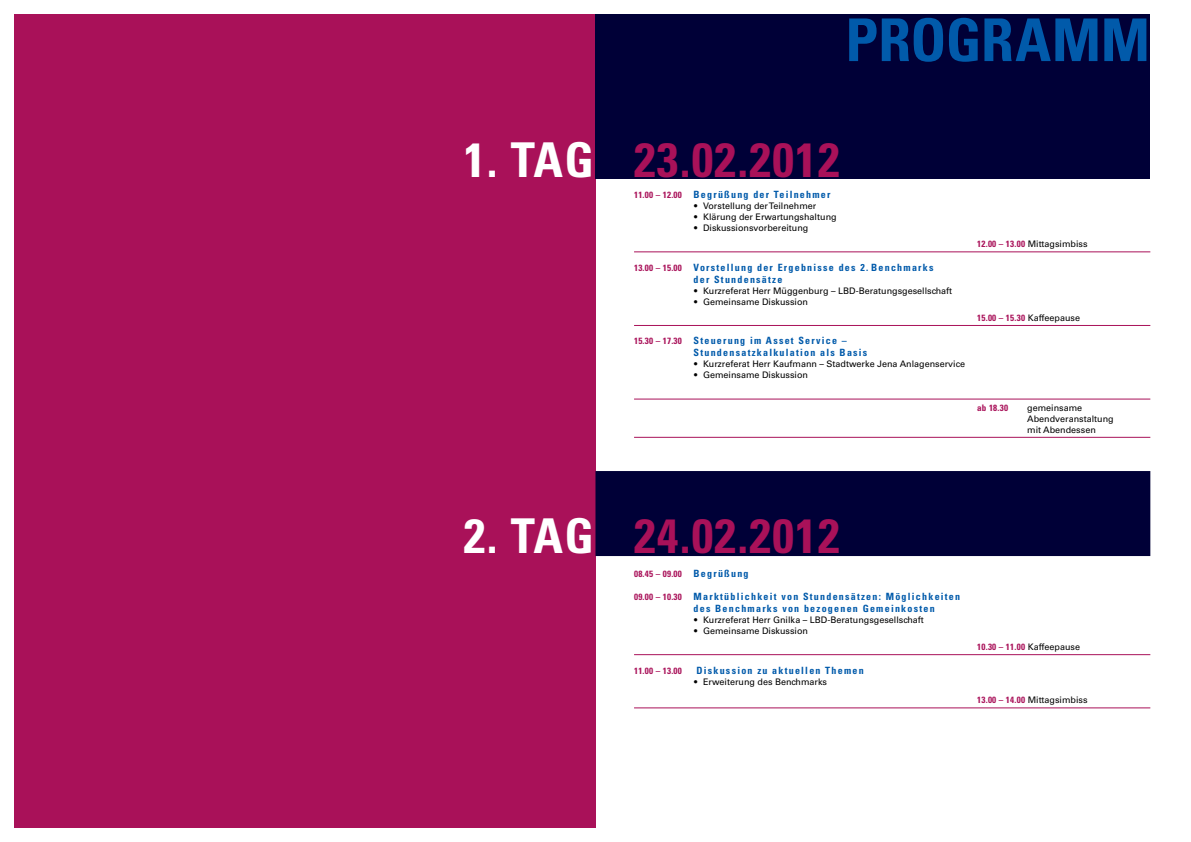
<style>
.page{position:relative;width:1191px;height:842px;background:#fff}
.page>*{position:absolute;margin:0;border:0;box-sizing:border-box;transform-origin:0 0}
.Beschriftung_blau{font:700 condensed 59px "Univers LT";color:#015aaa}
._2__Tag{font:700 condensed 48px "Univers LT";letter-spacing:.025em;color:#a91159}
._1__Tag{font:700 condensed 48px "Univers LT";letter-spacing:.025em;color:#a91159}
.Neuer_Tagespunkt{font:700 condensed 10px/12px "Univers LT";letter-spacing:.125em;color:#015aaa}
.Aufzählung_Dot{font:9px "Univers LT";color:#000}
.Pause_von___bis{font:9px/11px "Univers LT";color:#000}
.Pause_von___bis-2{font:700 condensed 9px "Univers LT";letter-spacing:.025em;color:#a91159}
.Neuer_Tagespunkt-2{font:700 condensed 9px "Univers LT";letter-spacing:.025em;color:#a91159}
.s1{color:#fff}
.s2{font-size:9px;color:#a91159}
.s3{font-weight:700;font-stretch:condensed;color:#a91159}
.s4{font-weight:400;font-stretch:normal;color:#000}
.s5{font-size:10px;color:#015aaa}
</style>
<div class="page">
<div style="left:14px;top:14px;width:581px;height:814px;background:#a91159"></div>
<div style="left:595px;top:14px;width:554px;height:165px;background:#000037"></div>
<hr style="left:634px;top:252px;width:516px;height:1px;background:#a91159">
<hr style="left:634px;top:325px;width:516px;height:1px;background:#a91159">
<hr style="left:634px;top:399px;width:516px;height:1px;background:#a91159">
<hr style="left:634px;top:437px;width:516px;height:1px;background:#a91159">
<div style="left:595px;top:471px;width:555px;height:85px;background:#000037"></div>
<hr style="left:634px;top:654px;width:516px;height:1px;background:#a91159">
<hr style="left:634px;top:708px;width:516px;height:1px;background:#a91159">
<p class="Beschriftung_blau" style="left:845px;top:4px;width:306px">PROGRAMM</p>
<p class="_1__Tag" style="left:464px;top:131px;width:377px"><span class="s1">1. TAG</span> 23.02.2012</p>
<p class="Neuer_Tagespunkt" style="left:634px;top:188px;width:198px"><span class="s2">11.00 – 12.00</span> Begrüßung der Teilnehmer</p>
<p class="Aufzählung_Dot" style="left:694px;top:201px;width:124px">• Vorstellung der Teilnehmer</p>
<p class="Aufzählung_Dot" style="left:694px;top:212px;width:144px">• Klärung der Erwartungshaltung</p>
<p class="Aufzählung_Dot" style="left:694px;top:223px;width:116px">• Diskussionsvorbereitung</p>
<p class="Pause_von___bis" style="left:977px;top:239px;width:112px"><span class="s3">12.00 – 13.00</span> Mittagsimbiss</p>
<p class="Neuer_Tagespunkt" style="left:693px;top:261px;width:241px;text-indent:-60px"><span class="s2">13.00 – 15.00</span> Vorstellung der Ergebnisse des 2. Benchmarks der Stundensätze</p>
<p class="Aufzählung_Dot" style="left:694px;top:285px;width:259px">• Kurzreferat Herr Müggenburg – LBD-Beratungsgesellschaft</p>
<p class="Aufzählung_Dot" style="left:694px;top:296px;width:116px">• Gemeinsame Diskussion</p>
<p class="Neuer_Tagespunkt" style="left:693px;top:335px;width:175px;text-indent:-60px"><span class="s2">15.30 – 17.30</span> Steuerung im Asset Service –<br>Stundensatzkalkulation als Basis</p>
<p class="Aufzählung_Dot" style="left:694px;top:359px;width:273px">• Kurzreferat Herr Kaufmann – Stadtwerke Jena Anlagenservice</p>
<p class="Aufzählung_Dot" style="left:694px;top:370px;width:116px">• Gemeinsame Diskussion</p>
<p class="Pause_von___bis-2" style="left:977px;top:312px;width:104px">15.00 – 15.30 <span class="s4">Kaffeepause</span></p>
<p class="Pause_von___bis-2" style="left:977px;top:402px;width:32px">ab 18.30</p>
<p class="Pause_von___bis" style="left:1027px;top:402px;width:88px">gemeinsame<br>Abendveranstaltung mit Abendessen</p>
<p class="_2__Tag" style="left:464px;top:507px;width:377px"><span class="s1">2. Tag</span> 24.02.2012</p>
<p class="Neuer_Tagespunkt-2" style="left:634px;top:568px;width:116px">08.45 – 09.00 <span class="s5">Begrüßung</span></p>
<p class="Neuer_Tagespunkt" style="left:693px;top:590px;width:268px;text-indent:-60px"><span class="s2">09.00 – 10.30</span> Marktüblichkeit von Stundensätzen: Möglichkeiten des Benchmarks von bezogenen -Gemeinkosten</p>
<p class="Aufzählung_Dot" style="left:694px;top:614px;width:231px">• Kurzreferat Herr Gnilka – LBD-Beratungsgesellschaft</p>
<p class="Aufzählung_Dot" style="left:694px;top:625px;width:116px">• Gemeinsame Diskussion</p>
<p class="Neuer_Tagespunkt-2" style="left:634px;top:665px;width:49px">11.00 – 13.00</p>
<p class="Neuer_Tagespunkt" style="left:696px;top:664px;width:169px">Diskussion zu aktuellen Themen</p>
<p class="Aufzählung_Dot" style="left:694px;top:676px;width:135px">• Erweiterung des Benchmarks</p>
<p class="Pause_von___bis-2" style="left:977px;top:641px;width:104px">10.30 – 11.00 <span class="s4">Kaffeepause</span></p>
<p class="Pause_von___bis" style="left:977px;top:695px;width:112px"><span class="s3">13.00 – 14.00</span> Mittagsimbiss</p>
</div>
